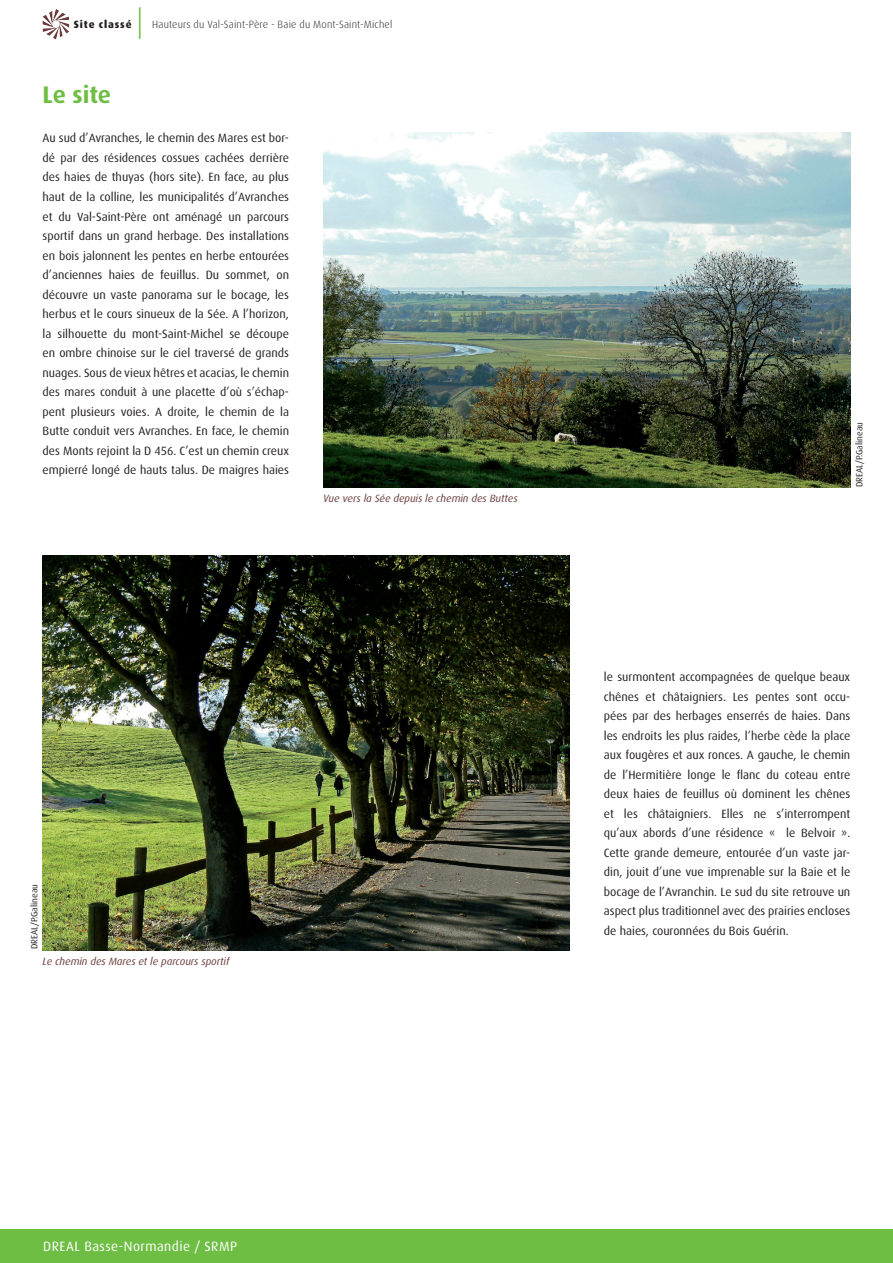
<style>
.page{position:relative;width:893px;height:1263px;background:#fff}
.page>*{position:absolute;margin:0;border:0;box-sizing:border-box;transform-origin:0 0}
.t1{font:300 31.5px "Dax OT";color:#6fbe44}
.t2{font:700 24px "Dax OT";letter-spacing:-.005em;color:#6fbe44}
.t3{font:13.5px "Dax OT";letter-spacing:.03em;color:#fff}
.t4{font:12px/19.5px "Dax OT";color:#231f20;text-align:justify}
.t5{font:italic 10.5px "Dax OT";color:#6b3c3b}
.t6{font:300 10.5px "Dax OT";letter-spacing:.015em;color:#231f20}
.t7{font:800 10.5px "Dax OT";letter-spacing:.08em;color:#231f20}
.t8{font:9px "Dax OT";color:#231f20}
</style>
<div class="page">
<div style="left:0;top:1229px;width:893px;height:34px;background:#6fbe44"></div>
<img style="left:43px;top:9px;width:13px;height:17px">
<img style="left:323px;top:133px;width:527px;height:354px">
<img style="left:43px;top:556px;width:527px;height:394px">
<p class="t7" style="left:74px;top:18px;width:59px">Site classé</p>
<p class="t1" style="left:136px;top:4px;width:8px">|</p>
<p class="t6" style="left:152px;top:18px;width:242px">Hauteurs du Val-Saint-Père - Baie du Mont-Saint-Michel</p>
<p class="t2" style="left:43px;top:82px;width:70px">Le site</p>
<p class="t4" style="left:43px;top:129px;width:248px">Au sud d’Avranches, le chemin des Mares est bor&shy;dé par des résidences cossues cachées derrière des haies de thuyas (hors site). En face, au plus haut de la colline, les municipalités d’Avranches et du Val-Saint-Père ont aménagé un parcours sportif dans un grand herbage. Des installations en bois jalonnent les pentes en herbe entourées d’anciennes haies de feuillus. Du sommet, on découvre un vaste panorama sur le bocage, les herbus et le cours sinueux de la Sée. A l’horizon, la silhouette du mont-Saint-Michel se découpe en ombre chinoise sur le ciel traversé de grands nuages. Sous de vieux hêtres et acacias, le chemin des mares conduit à une placette d’où s’échap&shy;pent plusieurs voies. A droite, le chemin de la Butte conduit vers Avranches. En face, le chemin des Monts rejoint la D 456. C’est un chemin creux empierré longé de hauts talus. De maigres haies</p>
<p class="t5" style="left:323px;top:492px;width:196px">Vue vers la Sée depuis le chemin des Buttes</p>
<p class="t8" style="left:29px;top:949px;width:67px;rotate:-90deg">DREAL/P.Galineau</p>
<p class="t5" style="left:43px;top:956px;width:188px">Le chemin des Mares et le parcours sportif</p>
<p class="t8" style="left:854px;top:487px;width:67px;rotate:-90deg">DREAL/P.Galineau</p>
<p class="t4" style="left:604px;top:667px;width:248px">le surmontent accompagnées de quelque beaux chênes et châtaigniers. Les pentes sont occu&shy;pées par des herbages enserrés de haies. Dans les endroits les plus raides, l’herbe cède la place aux fougères et aux ronces. A gauche, le chemin de l’Hermitière longe le flanc du coteau entre deux haies de feuillus où dominent les chênes et les châtaigniers. Elles ne s’interrompent qu’aux abords d’une résidence « le Belvoir ».<br>Cette grande demeure, entourée d’un vaste jar&shy;din, jouit d’une vue imprenable sur la Baie et le bocage de l’Avranchin. Le sud du site retrouve un aspect plus traditionnel avec des prairies encloses de haies, couronnées du Bois Guérin.</p>
<p class="t3" style="left:43px;top:1239px;width:195px">DREAL Basse-Normandie / SRMP</p>
</div>
